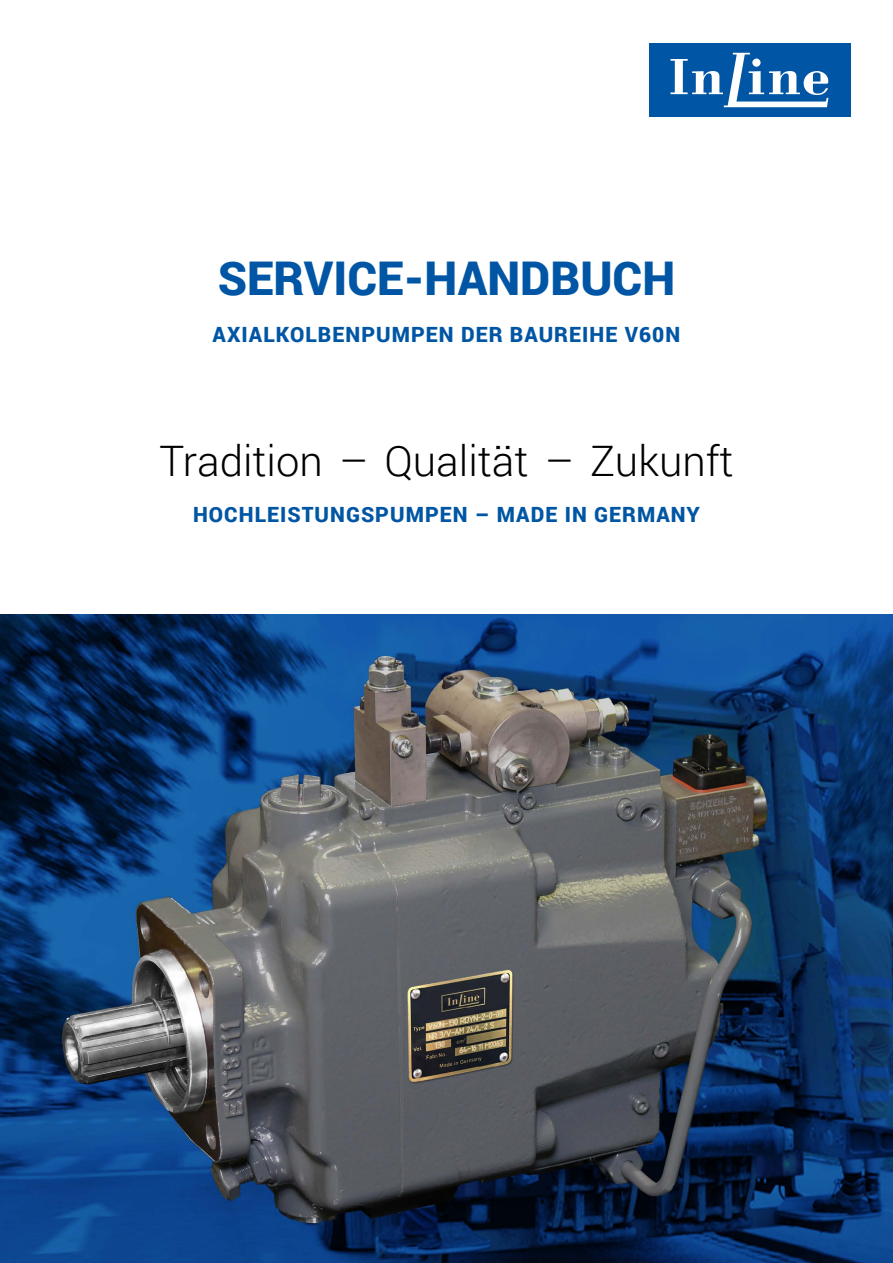
<style>
.page{position:relative;width:893px;height:1263px;background:#fff}
.page>*{position:absolute;margin:0;border:0;box-sizing:border-box;transform-origin:0 0}
.t1{font:900 46.5px "Roboto";color:#0056a4}
.t2{font:300 42px "Roboto";color:#000}
.t3{font:900 21px "Roboto";letter-spacing:.05em;color:#0056a4}
</style>
<div class="page">
<img style="left:0;top:614px;width:893px;height:649px">
<div style="left:649px;top:43px;width:201px;height:74px;background:#0056a4"></div>
<svg style="left:670px;top:53px;width:158px;height:54px"></svg>
<h1 class="t1" style="left:218px;top:246px;width:459px">SERVICE-HANDBUCH</h1>
<p class="t3" style="left:213px;top:320px;width:469px">AXIALKOLBENPUMPEN DER BAUREIHE V60N</p>
<h2 class="t2" style="left:159px;top:432px;width:576px">Tradition – Qualität – Zukunft</h2>
<p class="t3" style="left:193px;top:499px;width:508px">HOCHLEISTUNGSPUMPEN – MADE IN GERMANY</p>
</div>
